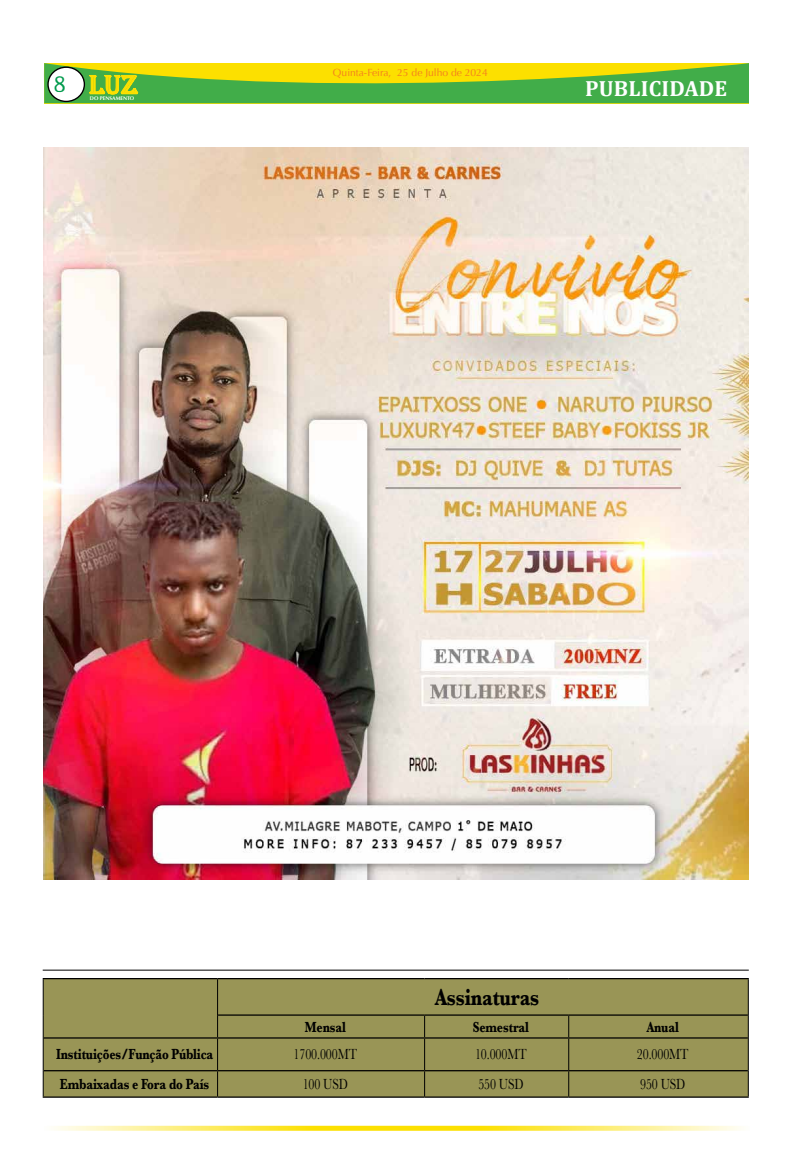
<style>
.page{position:relative;width:794px;height:1163px;background:#fff}
.page>*{position:absolute;margin:0;border:0;box-sizing:border-box;transform-origin:0 0}
.t1{font:27.5px "Algerian";color:#fce000}
.t2{font:700 24px "Baskerville";letter-spacing:-.01em;color:#000;scale:.79 1}
.t3{font:700 22px "Cambria";letter-spacing:.01em;color:#fff}
.t4{font:700 15.2px "Baskerville";letter-spacing:-.01em;color:#000;scale:.79 1}
.t5{font:15.2px "Baskerville";letter-spacing:-.01em;color:#000;scale:.79 1}
.t6{font:10.3px "Optima";color:#f47b20}
.t7{font:700 5.3px "Optima";color:#fff}
.s1{font-family:"Antihistory";font-size:21px;color:#009a4c}
</style>
<div class="page">
<svg style="left:44px;top:63px;width:705px;height:41px;background:#8bc133"></svg>
<svg style="left:54px;top:1125px;width:687px;height:5px;background:#fced75"></svg>
<img style="left:43px;top:147px;width:705px;height:732px">
<div style="left:44px;top:979px;width:704px;height:117px;background:#999556"></div>
<hr style="left:43px;top:977px;width:175px;height:2px;background:#000">
<hr style="left:218px;top:977px;width:206px;height:2px;background:#000">
<hr style="left:424px;top:977px;width:145px;height:2px;background:#000">
<hr style="left:569px;top:977px;width:180px;height:2px;background:#000">
<hr style="left:218px;top:1014px;width:206px;height:1px;background:#000">
<hr style="left:424px;top:1014px;width:145px;height:1px;background:#000">
<hr style="left:569px;top:1014px;width:179px;height:1px;background:#000">
<hr style="left:44px;top:1037px;width:174px;height:1px;background:#000">
<hr style="left:218px;top:1037px;width:206px;height:1px;background:#000">
<hr style="left:424px;top:1037px;width:145px;height:1px;background:#000">
<hr style="left:569px;top:1037px;width:179px;height:1px;background:#000">
<hr style="left:44px;top:1069px;width:174px;height:2px;background:#000">
<hr style="left:218px;top:1069px;width:206px;height:2px;background:#000">
<hr style="left:424px;top:1069px;width:145px;height:2px;background:#000">
<hr style="left:569px;top:1069px;width:179px;height:2px;background:#000">
<hr style="left:43px;top:1096px;width:175px;height:1px;background:#000">
<hr style="left:218px;top:1096px;width:206px;height:1px;background:#000">
<hr style="left:424px;top:1096px;width:145px;height:1px;background:#000">
<hr style="left:569px;top:1096px;width:180px;height:1px;background:#000">
<hr style="left:43px;top:979px;width:1px;height:35px;background:#000">
<hr style="left:217px;top:979px;width:1px;height:35px;background:#000">
<hr style="left:748px;top:979px;width:1px;height:35px;background:#000">
<svg style="left:43px;top:1014px;width:1px;height:23px"></svg>
<svg style="left:217px;top:1014px;width:1px;height:23px"></svg>
<svg style="left:424px;top:1015px;width:1px;height:22px"></svg>
<svg style="left:568px;top:1015px;width:1px;height:22px"></svg>
<svg style="left:748px;top:1014px;width:1px;height:23px"></svg>
<hr style="left:43px;top:1037px;width:1px;height:33px;background:#000">
<hr style="left:217px;top:1038px;width:1px;height:31px;background:#000">
<hr style="left:424px;top:1038px;width:1px;height:31px;background:#000">
<hr style="left:568px;top:1038px;width:1px;height:31px;background:#000">
<hr style="left:748px;top:1037px;width:1px;height:33px;background:#000">
<svg style="left:43px;top:1070px;width:1px;height:26px"></svg>
<svg style="left:217px;top:1071px;width:1px;height:25px"></svg>
<svg style="left:424px;top:1071px;width:1px;height:25px"></svg>
<svg style="left:568px;top:1071px;width:1px;height:25px"></svg>
<svg style="left:748px;top:1070px;width:1px;height:26px"></svg>
<hr style="left:43px;top:969px;width:706px;height:1px;background:#000">
<h1 class="t1" style="left:53px;top:69px;width:86px"><span class="s1">8</span> Luz</h1>
<p class="t7" style="left:90px;top:95px;width:46px">DO PENSAMENTO</p>
<p class="t6" style="left:333px;top:67px;width:156px">Quinta-Feira, 25 de Julho de 2024</p>
<h3 class="t3" style="left:585px;top:72px;width:144px">PUBLICIDADE</h3>
<h2 class="t2" style="left:435px;top:980px;width:133px">Assinaturas</h2>
<p class="t4" style="left:305px;top:1015px;width:53px">Mensal</p>
<p class="t4" style="left:473px;top:1015px;width:73px">Semestral</p>
<p class="t4" style="left:647px;top:1015px;width:42px">Anual</p>
<p class="t4" style="left:56px;top:1043px;width:200px">Instituições/Função Pública</p>
<p class="t5" style="left:294px;top:1044px;width:82px">1700.000MT</p>
<p class="t5" style="left:475px;top:1044px;width:67px">10.000MT</p>
<p class="t5" style="left:637px;top:1044px;width:67px">20.000MT</p>
<p class="t4" style="left:60px;top:1073px;width:191px">Embaixadas e Fora do País</p>
<p class="t5" style="left:303px;top:1074px;width:59px">100 USD</p>
<p class="t5" style="left:478px;top:1074px;width:59px">550 USD</p>
<p class="t5" style="left:640px;top:1074px;width:59px">950 USD</p>
</div>
